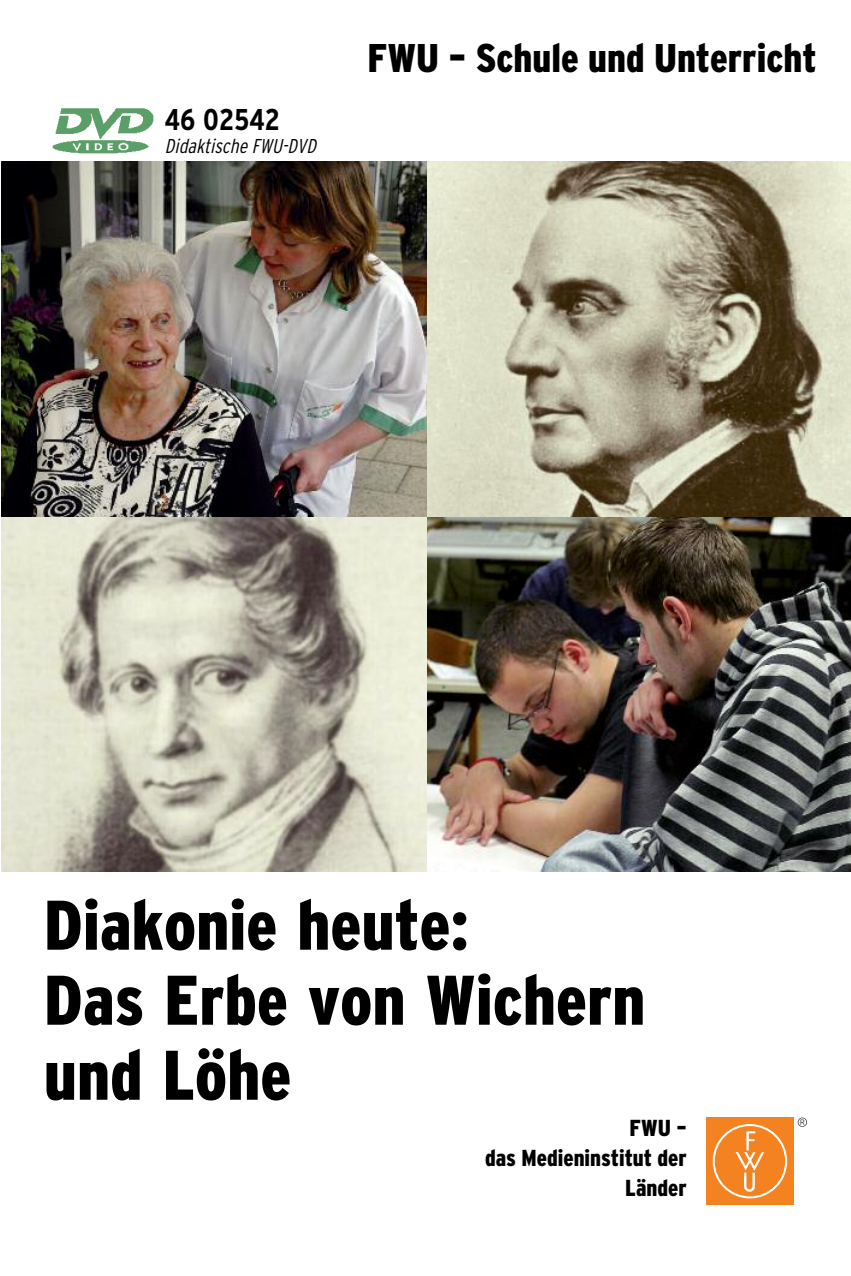
<style>
.page{position:relative;width:851px;height:1276px;background:#fff}
.page>*{position:absolute;margin:0;border:0;box-sizing:border-box;transform-origin:0 0}
.t1{font:900 condensed 70px/75px "Interstate";color:#000}
.t2{font:900 condensed 40px "Interstate";color:#000}
.t3{font:700 condensed 30px "Interstate";color:#000}
.t4{font:900 condensed 23px/30px "Interstate";color:#000;text-align:right}
.t5{font:italic 300 condensed 20px "Interstate";color:#000}
</style>
<div class="page">
<div style="left:706px;top:1117px;width:87px;height:88px;background:#f58220"></div>
<div style="left:712px;top:1124px;width:75px;height:74px;border:2px solid #fff;border-radius:50%"></div>
<svg style="left:735px;top:1131px;width:29px;height:60px"></svg>
<svg style="left:797px;top:1117px;width:9px;height:9px"></svg>
<img style="left:53px;top:108px;width:100px;height:45px">
<img style="left:1px;top:161px;width:426px;height:357px">
<img style="left:1px;top:518px;width:426px;height:354px">
<svg style="left:427px;top:161px;width:423px;height:357px;background:#ada78f"></svg>
<img style="left:427px;top:518px;width:423px;height:354px">
<p class="t3" style="left:165px;top:102px;width:117px">46 02542</p>
<p class="t5" style="left:165px;top:134px;width:156px">Didaktische FWU-DVD</p>
<p class="t2" style="left:367px;top:35px;width:450px">FWU – Schule und Unterricht</p>
<p class="t1" style="left:44px;top:888px;width:603px">Diakonie heute:<br>Das Erbe von Wichern und Löhe</p>
<p class="t4" style="left:485px;top:1113px;width:203px">FWU –<br>das Medieninstitut der<br>Länder</p>
</div>
